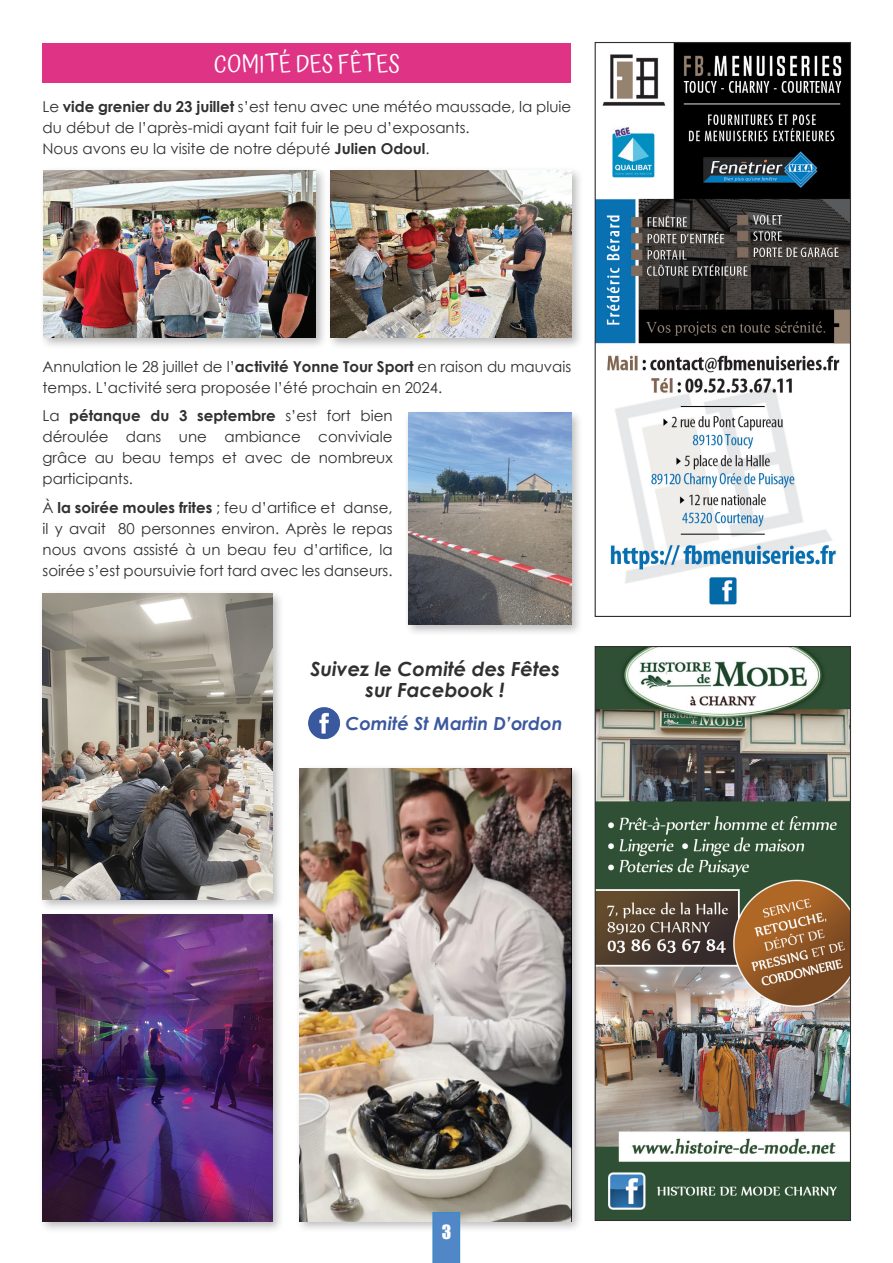
<style>
.page{position:relative;width:893px;height:1263px;background:#fff}
.page>*{position:absolute;margin:0;border:0;box-sizing:border-box;transform-origin:0 0}
.t1{font:24px "Atma";color:#fff}
.t2{font:italic 700 19.5px/21px "Century Gothic";color:#312f30;text-align:center}
.t3{font:italic 700 18px "Century Gothic";color:#3c589e}
.t4{font:18px "Impact";color:#fff}
.t5{font:15px/21px "Century Gothic";color:#312f30}
.s1{font-weight:700}
</style>
<div class="page">
<img style="left:597px;top:44px;width:252px;height:561px">
<div style="left:595px;top:42px;width:256px;height:575px;border:1px solid #312f30"></div>
<img style="left:597px;top:648px;width:252px;height:571px">
<div style="left:595px;top:646px;width:256px;height:575px;border:1px solid #312f30"></div>
<div style="left:43px;top:43px;width:528px;height:39px;background:#df3386"></div>
<div style="left:404px;top:409px;width:180px;height:227px;background:#231f20;opacity:.3"></div>
<div style="left:404px;top:413px;width:167px;height:211px;background:#f5f5f5"></div>
<img style="left:408px;top:413px;width:163px;height:211px">
<div style="left:40px;top:166px;width:288px;height:184px;background:#231f20;opacity:.3"></div>
<img style="left:44px;top:170px;width:271px;height:168px">
<div style="left:326px;top:166px;width:257px;height:184px;background:#231f20;opacity:.3"></div>
<img style="left:330px;top:170px;width:241px;height:168px">
<div style="left:39px;top:911px;width:245px;height:322px;background:#231f20;opacity:.3"></div>
<img style="left:43px;top:915px;width:229px;height:306px">
<div style="left:295px;top:764px;width:288px;height:469px;background:#231f20;opacity:.3"></div>
<img style="left:299px;top:768px;width:272px;height:453px">
<div style="left:39px;top:589px;width:245px;height:323px;background:#231f20;opacity:.3"></div>
<img style="left:43px;top:593px;width:229px;height:306px">
<svg style="left:432px;top:1212px;width:28px;height:51px"></svg>
<img style="left:308px;top:707px;width:32px;height:33px">
<h1 class="t1" style="left:214px;top:48px;width:187px">COMITÉ DES FÊTES</h1>
<p class="t5" style="left:43px;top:96px;width:530px">Le <span class="s1">vide grenier du 23 juillet</span> s’est tenu avec une météo maussade, la pluie du début de l’après-midi ayant fait fuir le peu d’exposants.<br>Nous avons eu la visite de notre député <span class="s1">Julien Odoul</span>.</p>
<p class="t5" style="left:43px;top:355px;width:530px">Annulation le 28 juillet de l’<span class="s1">activité Yonne Tour Sport</span> en raison du mauvais temps. L’activité sera proposée l’été prochain en 2024.</p>
<p class="t5" style="left:43px;top:405px;width:352px;text-align:justify">La <span class="s1">pétanque du 3 septembre</span> s’est fort bien déroulée dans une ambiance conviviale grâce au beau temps et avec de nombreux participants.</p>
<p class="t5" style="left:43px;top:496px;width:352px;text-align:justify">À <span class="s1">la soirée moules frites</span> ; feu d’artifice et danse, il y avait 80 personnes environ. Après le repas nous avons assisté à un beau feu d’artifice, la soirée s’est poursuivie fort tard avec les danseurs.</p>
<h2 class="t2" style="left:310px;top:657px;width:251px">Suivez le Comité des Fêtes sur Facebook !</h2>
<p class="t3" style="left:345px;top:710px;width:219px">Comité St Martin D’ordon</p>
<p class="t4" style="left:442px;top:1218px;width:11px">3</p>
</div>
